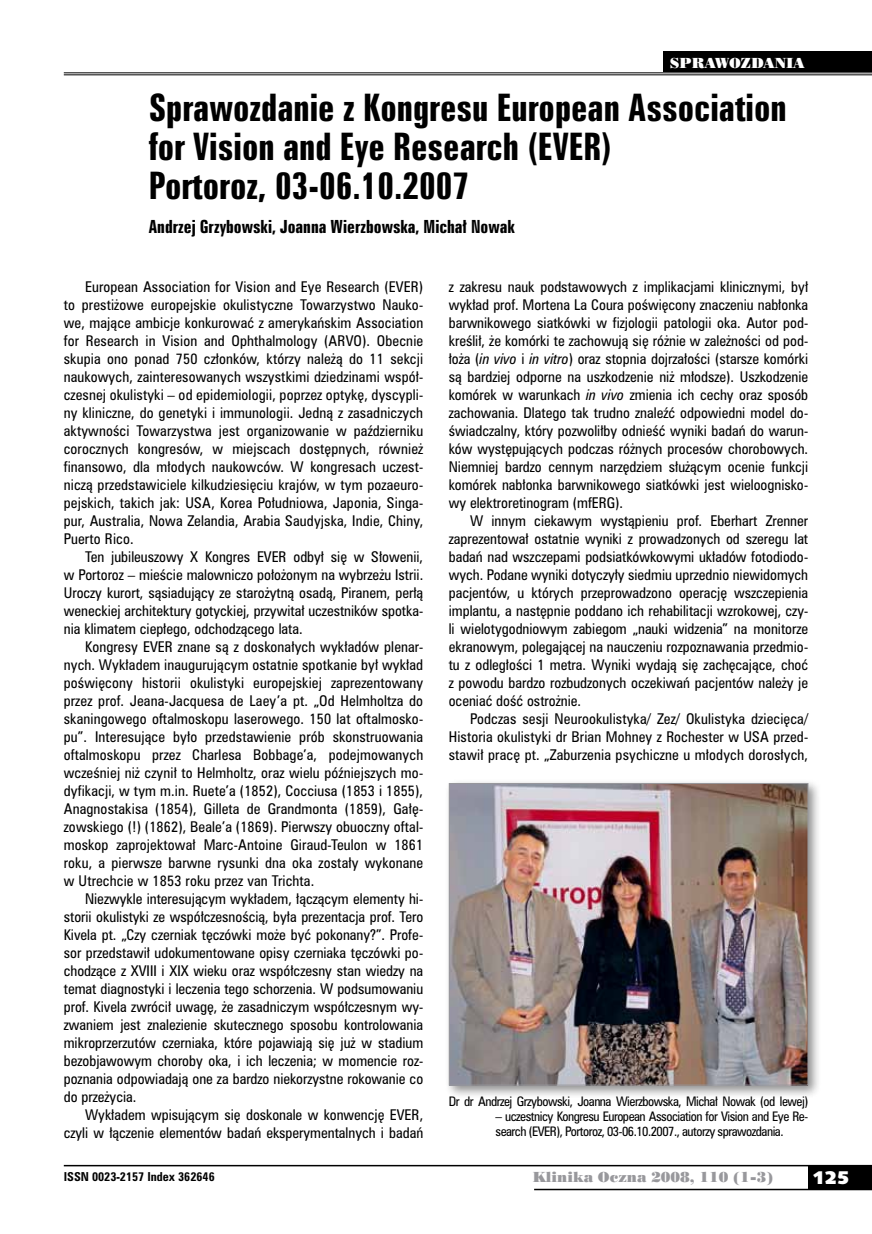
<style>
.page{position:relative;width:872px;height:1234px;background:#fff}
.page>*{position:absolute;margin:0;border:0;box-sizing:border-box;transform-origin:0 0}
.t1{font:34.5px/39px "Zurich Bd X Cn PL";color:#000}
.t2{font:18px "Humanst 531 U Blk PL";color:#fff}
.t3{font:16.5px "Zurich Bd X Cn PL";color:#000}
.t4{font:13.5px/18px "Zurich Cn PL";color:#000;text-align:justify}
.t5{font:13.5px "Poster Bodoni PL";color:#98989c}
.t6{font:13.5px "Poster Bodoni PL";color:#fff}
.t7{font:12px/15px "Zurich Cn PL";letter-spacing:-.04em;color:#000}
.t8{font:700 11.25px "Zurich Cn PL";color:#000}
.s1{font-style:italic}
</style>
<div class="page">
<div style="left:808px;top:1165px;width:64px;height:24px;background:#000"></div>
<hr style="left:64px;top:1164px;width:808px;height:2px;background:#000">
<hr style="left:534px;top:1188px;width:338px;height:1px;background:#000">
<hr style="left:64px;top:72px;width:808px;height:1px;background:#000">
<hr style="left:64px;top:74px;width:808px;height:1px;background:#000">
<div style="left:663px;top:51px;width:209px;height:21px;background:#000"></div>
<div style="left:444px;top:778px;width:377px;height:320px;background:#000;opacity:.45"></div>
<img style="left:451px;top:785px;width:355px;height:298px">
<div style="left:449px;top:783px;width:359px;height:302px;border:1px solid #98989c"></div>
<p class="t6" style="left:670px;top:54px;width:136px">SPRAWOZDANIA</p>
<h1 class="t1" style="left:149px;top:88px;width:639px">Sprawozdanie z Kongresu European Association for Vision and Eye Research (EVER)<br>Portoroz, 03-06.10.2007</h1>
<p class="t3" style="left:149px;top:216px;width:367px">Andrzej Grzybowski, Joanna Wierzbowska, Michał Nowak</p>
<p class="t4" style="left:64px;top:277px;width:361px;text-indent:21px">European Association for Vision and Eye Research (EVER) to prestiżowe europejskie okulistyczne Towarzystwo Nauko&shy;we, mające ambicje konkurować z amerykańskim Association for Research in Vision and Ophthalmology (ARVO). Obecnie skupia ono ponad 750 członków, którzy należą do 11 sekcji naukowych, zainteresowanych wszystkimi dziedzinami współ&shy;czesnej okulistyki – od epidemiologii, poprzez optykę, dyscypli&shy;ny kliniczne, do genetyki i immunologii. Jedną z zasadniczych aktywności Towarzystwa jest organizowanie w październiku corocznych kongresów, w miejscach dostępnych, również finansowo, dla młodych naukowców. W kongresach uczest&shy;niczą przedstawiciele kilkudziesięciu krajów, w tym pozaeuro&shy;pejskich, takich jak: USA, Korea Południowa, Japonia, Singa&shy;pur, Australia, Nowa Zelandia, Arabia Saudyjska, Indie, Chiny, Puerto Rico.</p>
<p class="t4" style="left:64px;top:547px;width:361px;text-indent:21px">Ten jubileuszowy X Kongres EVER odbył się w Słowenii, w Portoroz – mieście malowniczo położonym na wybrzeżu Istrii.<br>Uroczy kurort, sąsiadujący ze starożytną osadą, Piranem, perłą weneckiej architektury gotyckiej, przywitał uczestników spotka&shy;nia klimatem ciepłego, odchodzącego lata.</p>
<p class="t4" style="left:64px;top:637px;width:361px;text-indent:21px">Kongresy EVER znane są z doskonałych wykładów plenar&shy;nych. Wykładem inaugurującym ostatnie spotkanie był wykład poświęcony historii okulistyki europejskiej zaprezentowany przez prof. Jeana-Jacquesa de Laey’a pt. „Od Helmholtza do skaningowego oftalmoskopu laserowego. 150 lat oftalmosko&shy;pu”. Interesujące było przedstawienie prób skonstruowania oftalmoskopu przez Charlesa Bobbage’a, podejmowanych wcześniej niż czynił to Helmholtz, oraz wielu późniejszych mo&shy;dyfikacji, w tym m.in. Ruete’a (1852), Cocciusa (1853 i 1855), Anagnostakisa (1854), Gilleta de Grandmonta (1859), Gałę&shy;zowskiego (!) (1862), Beale’a (1869). Pierwszy obuoczny oftal&shy;moskop zaprojektował Marc-Antoine Giraud-Teulon w 1861 roku, a pierwsze barwne rysunki dna oka zostały wykonane w Utrechcie w 1853 roku przez van Trichta.</p>
<p class="t4" style="left:64px;top:889px;width:361px;text-indent:21px">Niezwykle interesującym wykładem, łączącym elementy hi&shy;storii okulistyki ze współczesnością, była prezentacja prof. Tero Kivela pt. „Czy czerniak tęczówki może być pokonany?”. Profe&shy;sor przedstawił udokumentowane opisy czerniaka tęczówki po&shy;chodzące z XVIII i XIX wieku oraz współczesny stan wiedzy na temat diagnostyki i leczenia tego schorzenia. W podsumowaniu prof. Kivela zwrócił uwagę, że zasadniczym współczesnym wy&shy;zwaniem jest znalezienie skutecznego sposobu kontrolowania mikroprzerzutów czerniaka, które pojawiają się już w stadium bezobjawowym choroby oka, i ich leczenia; w momencie roz&shy;poznania odpowiadają one za bardzo niekorzystne rokowanie co do przeżycia.</p>
<p class="t4" style="left:64px;top:1105px;width:361px;text-align:right">Wykładem wpisującym się doskonale w konwencję EVER, czyli w łączenie elementów badań eksperymentalnych i badań</p>
<p class="t4" style="left:449px;top:277px;width:361px">z zakresu nauk podstawowych z implikacjami klinicznymi, był wykład prof. Mortena La Coura poświęcony znaczeniu nabłonka barwnikowego siatkówki w fizjologii patologii oka. Autor pod&shy;kreślił, że komórki te zachowują się różnie w zależności od pod&shy;łoża (<span class="s1">in vivo</span> i <span class="s1">in vitro</span>) oraz stopnia dojrzałości (starsze komórki są bardziej odporne na uszkodzenie niż młodsze). Uszkodzenie komórek w warunkach <span class="s1">in vivo</span> zmienia ich cechy oraz sposób zachowania. Dlatego tak trudno znaleźć odpowiedni model do&shy;świadczalny, który pozwoliłby odnieść wyniki badań do warun&shy;ków występujących podczas różnych procesów chorobowych.<br>Niemniej bardzo cennym narzędziem służącym ocenie funkcji komórek nabłonka barwnikowego siatkówki jest wieloognisko&shy;wy elektroretinogram (mfERG).</p>
<p class="t4" style="left:449px;top:511px;width:361px;text-indent:21px">W innym ciekawym wystąpieniu prof. Eberhart Zrenner zaprezentował ostatnie wyniki z prowadzonych od szeregu lat badań nad wszczepami podsiatkówkowymi układów fotodiodo&shy;wych. Podane wyniki dotyczyły siedmiu uprzednio niewidomych pacjentów, u których przeprowadzono operację wszczepienia implantu, a następnie poddano ich rehabilitacji wzrokowej, czy&shy;li wielotygodniowym zabiegom „nauki widzenia” na monitorze ekranowym, polegającej na nauczeniu rozpoznawania przedmio&shy;tu z odległości 1 metra. Wyniki wydają się zachęcające, choć z powodu bardzo rozbudzonych oczekiwań pacjentów należy je oceniać dość ostrożnie.</p>
<p class="t4" style="left:449px;top:709px;width:361px;text-indent:21px">Podczas sesji Neurookulistyka/ Zez/ Okulistyka dziecięca/ Historia okulistyki dr Brian Mohney z Rochester w USA przed&shy;stawił pracę pt. „Zaburzenia psychiczne u młodych dorosłych,</p>
<p class="t7" style="left:449px;top:1092px;width:361px">Dr dr Andrzej Grzybowski, Joanna Wierzbowska, Michał Nowak (od lewej)</p>
<p class="t7" style="left:495px;top:1107px;width:314px">– uczestnicy Kongresu European Association for Vision and Eye Re&shy;search (EVER), Portoroz, 03-06.10.2007., autorzy sprawozdania.</p>
<p class="t8" style="left:64px;top:1168px;width:152px">ISSN 0023-2157 Index 362646</p>
<p class="t5" style="left:532px;top:1168px;width:242px">Klinika Oczna 2008, 110 (1-3)</p>
<h2 class="t2" style="left:812px;top:1165px;width:38px">125</h2>
</div>
